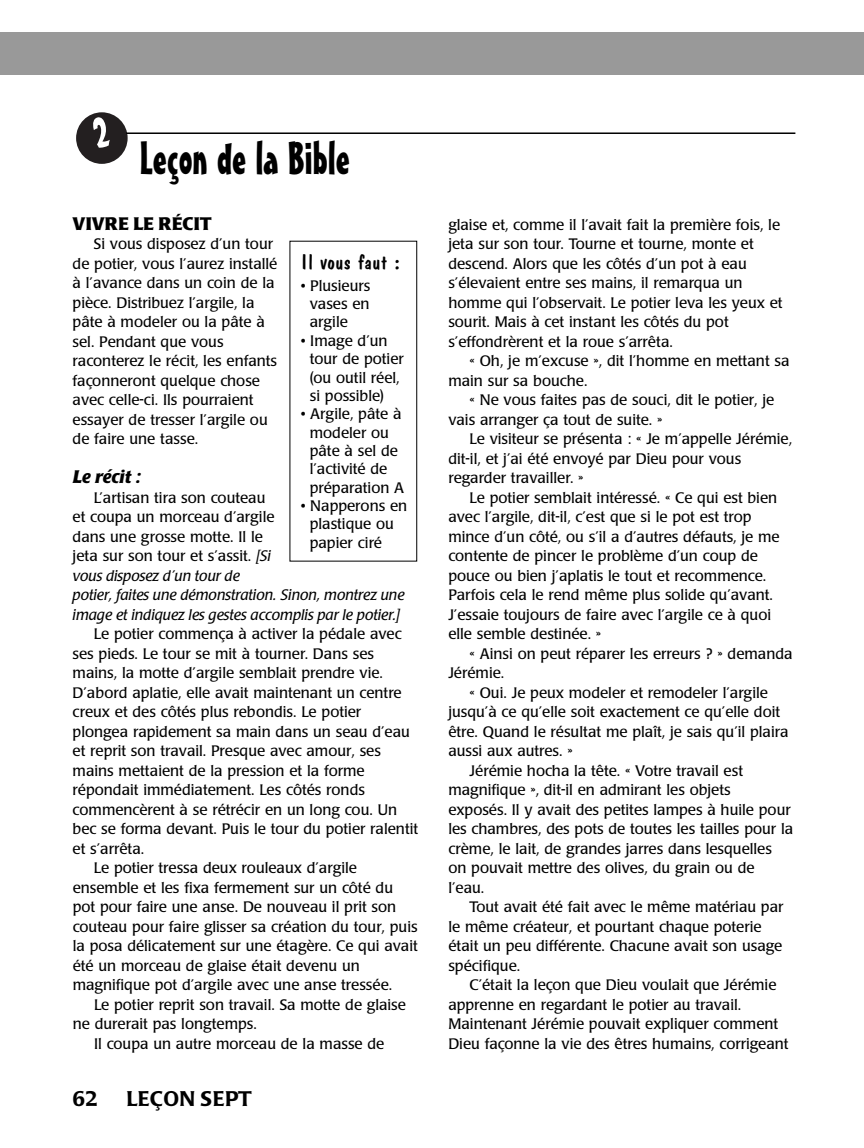
<style>
.page{position:relative;width:864px;height:1148px;background:#fff}
.page>*{position:absolute;margin:0;border:0;box-sizing:border-box;transform-origin:0 0}
.t1{font:45px "Mister Earl BT";color:#000}
.t2{font:500 21px "Poppl Laudatio";letter-spacing:.01em;color:#000}
.t3{font:21px "Dom Casual";color:#000;scale:1.05 1}
.t4{font:700 18px "Poppl Laudatio";color:#000}
.t5{font:italic 700 18px "Poppl Laudatio";color:#000}
.t6{font:15px/19.5px "Poppl Laudatio";color:#000}
.t7{font:italic 15px/19.5px "Poppl Laudatio";color:#000}
.s1{font-style:normal}
</style>
<div class="page">
<hr style="left:126px;top:132px;width:669px;height:2px;background:#000">
<div style="left:0;top:32px;width:864px;height:42px;background:#999"></div>
<svg style="left:76px;top:112px;width:52px;height:52px"></svg>
<h1 class="t1" style="left:140px;top:142px;width:212px">Leçon de la Bible</h1>
<p class="t4" style="left:73px;top:216px;width:141px">VIVRE LE RÉCIT</p>
<p class="t6" style="left:73px;top:236px;width:206px;text-indent:21px">Si vous disposez d’un tour de potier, vous l’aurez installé à l’avance dans un coin de la pièce. Distribuez l’argile, la pâte à modeler ou la pâte à sel. Pendant que vous raconterez le récit, les enfants façonneront quelque chose avec celle-ci. Ils pourraient essayer de tresser l’argile ou de faire une tasse.</p>
<p class="t5" style="left:73px;top:470px;width:69px">Le récit :</p>
<p class="t7" style="left:73px;top:489px;width:333px;text-indent:21px"><span class="s1">L’artisan tira son couteau<br>et coupa un morceau d’argile<br>dans une grosse motte. Il le<br>jeta sur son tour et s’assit.</span> [Si<br>vous disposez d’un tour de<br>potier, faites une démonstration. Sinon, montrez une image et indiquez les gestes accomplis par le potier.]</p>
<p class="t6" style="left:94px;top:626px;width:309px">Le potier commença à activer la pédale avec</p>
<p class="t6" style="left:73px;top:645px;width:303px">ses pieds. Le tour se mit à tourner. Dans ses</p>
<p class="t6" style="left:73px;top:665px;width:312px">mains, la motte d’argile semblait prendre vie.</p>
<p class="t6" style="left:73px;top:684px;width:331px">D’abord aplatie, elle avait maintenant un centre</p>
<p class="t6" style="left:73px;top:704px;width:290px">creux et des côtés plus rebondis. Le potier</p>
<p class="t6" style="left:73px;top:723px;width:339px">plongea rapidement sa main dans un seau d’eau</p>
<p class="t6" style="left:73px;top:743px;width:310px">et reprit son travail. Presque avec amour, ses</p>
<p class="t6" style="left:73px;top:762px;width:294px">mains mettaient de la pression et la forme</p>
<p class="t6" style="left:73px;top:782px;width:294px">répondait immédiatement. Les côtés ronds</p>
<p class="t6" style="left:73px;top:801px;width:326px">commencèrent à se rétrécir en un long cou. Un</p>
<p class="t6" style="left:73px;top:821px;width:347px">bec se forma devant. Puis le tour du potier ralentit</p>
<p class="t6" style="left:73px;top:840px;width:73px">et s’arrêta.</p>
<p class="t6" style="left:94px;top:860px;width:265px">Le potier tressa deux rouleaux d’argile</p>
<p class="t6" style="left:73px;top:879px;width:322px">ensemble et les fixa fermement sur un côté du</p>
<p class="t6" style="left:73px;top:899px;width:325px">pot pour faire une anse. De nouveau il prit son</p>
<p class="t6" style="left:73px;top:918px;width:346px">couteau pour faire glisser sa création du tour, puis</p>
<p class="t6" style="left:73px;top:938px;width:347px">la posa délicatement sur une étagère. Ce qui avait</p>
<p class="t6" style="left:73px;top:957px;width:289px">été un morceau de glaise était devenu un</p>
<p class="t6" style="left:73px;top:977px;width:321px">magnifique pot d’argile avec une anse tressée.</p>
<p class="t6" style="left:94px;top:996px;width:313px">Le potier reprit son travail. Sa motte de glaise</p>
<p class="t6" style="left:73px;top:1016px;width:186px">ne durerait pas longtemps.</p>
<p class="t6" style="left:94px;top:1035px;width:292px">Il coupa un autre morceau de la masse de</p>
<h2 class="t3" style="left:301px;top:254px;width:96px">Il vous faut :</h2>
<p class="t6" style="left:310px;top:278px;width:62px;line-height:18.3px;text-align:justify;text-indent:-9px">• Plusieurs vases en argile</p>
<p class="t6" style="left:310px;top:333px;width:96px;line-height:18.3px;text-indent:-9px">• Image d’un tour de potier (ou outil réel, si possible)</p>
<p class="t6" style="left:310px;top:406px;width:96px;line-height:18.3px;text-indent:-9px">• Argile, pâte à modeler ou pâte à sel de l’activité de préparation A</p>
<p class="t6" style="left:310px;top:498px;width:99px;line-height:18.3px;text-indent:-9px">• Napperons en plastique ou papier ciré</p>
<h2 class="t2" style="left:73px;top:1090px;width:27px">62</h2>
<h2 class="t2" style="left:127px;top:1090px;width:127px">LEÇON SEPT</h2>
<p class="t6" style="left:448px;top:216px;width:336px">glaise et, comme il l’avait fait la première fois, le jeta sur son tour. Tourne et tourne, monte et descend. Alors que les côtés d’un pot à eau s’élevaient entre ses mains, il remarqua un homme qui l’observait. Le potier leva les yeux et sourit. Mais à cet instant les côtés du pot s’effondrèrent et la roue s’arrêta.</p>
<p class="t6" style="left:448px;top:353px;width:343px;text-indent:21px">« Oh, je m’excuse », dit l’homme en mettant sa main sur sa bouche.</p>
<p class="t6" style="left:448px;top:392px;width:327px;text-indent:21px">« Ne vous faites pas de souci, dit le potier, je vais arranger ça tout de suite. »</p>
<p class="t6" style="left:448px;top:431px;width:345px;text-indent:21px">Le visiteur se présenta : « Je m’appelle Jérémie, dit-il, et j’ai été envoyé par Dieu pour vous regarder travailler. »</p>
<p class="t6" style="left:448px;top:489px;width:333px;text-indent:21px">Le potier semblait intéressé. « Ce qui est bien avec l’argile, dit-il, c’est que si le pot est trop mince d’un côté, ou s’il a d’autres défauts, je me contente de pincer le problème d’un coup de pouce ou bien j’aplatis le tout et recommence.<br>Parfois cela le rend même plus solide qu’avant.<br>J’essaie toujours de faire avec l’argile ce à quoi elle semble destinée. »</p>
<p class="t6" style="left:470px;top:645px;width:324px">« Ainsi on peut réparer les erreurs ? » demanda</p>
<p class="t6" style="left:448px;top:665px;width:57px">Jérémie.</p>
<p class="t6" style="left:470px;top:684px;width:300px">« Oui. Je peux modeler et remodeler l’argile</p>
<p class="t6" style="left:448px;top:704px;width:333px">jusqu’à ce qu’elle soit exactement ce qu’elle doit</p>
<p class="t6" style="left:448px;top:723px;width:342px">être. Quand le résultat me plaît, je sais qu’il plaira</p>
<p class="t6" style="left:448px;top:743px;width:126px">aussi aux autres. »</p>
<p class="t6" style="left:470px;top:762px;width:275px">Jérémie hocha la tête. « Votre travail est</p>
<p class="t6" style="left:448px;top:782px;width:284px">magnifique », dit-il en admirant les objets</p>
<p class="t6" style="left:448px;top:801px;width:344px">exposés. Il y avait des petites lampes à huile pour</p>
<p class="t6" style="left:448px;top:821px;width:346px">les chambres, des pots de toutes les tailles pour la</p>
<p class="t6" style="left:448px;top:840px;width:325px">crème, le lait, de grandes jarres dans lesquelles</p>
<p class="t6" style="left:448px;top:860px;width:308px">on pouvait mettre des olives, du grain ou de</p>
<p class="t6" style="left:448px;top:879px;width:37px">l’eau.</p>
<p class="t6" style="left:470px;top:899px;width:315px">Tout avait été fait avec le même matériau par</p>
<p class="t6" style="left:448px;top:918px;width:315px">le même créateur, et pourtant chaque poterie</p>
<p class="t6" style="left:448px;top:938px;width:335px">était un peu différente. Chacune avait son usage</p>
<p class="t6" style="left:448px;top:957px;width:73px">spécifique.</p>
<p class="t6" style="left:470px;top:977px;width:308px">C’était la leçon que Dieu voulait que Jérémie</p>
<p class="t6" style="left:448px;top:996px;width:294px">apprenne en regardant le potier au travail.</p>
<p class="t6" style="left:448px;top:1016px;width:331px">Maintenant Jérémie pouvait expliquer comment</p>
<p class="t6" style="left:448px;top:1035px;width:342px">Dieu façonne la vie des êtres humains, corrigeant</p>
</div>
